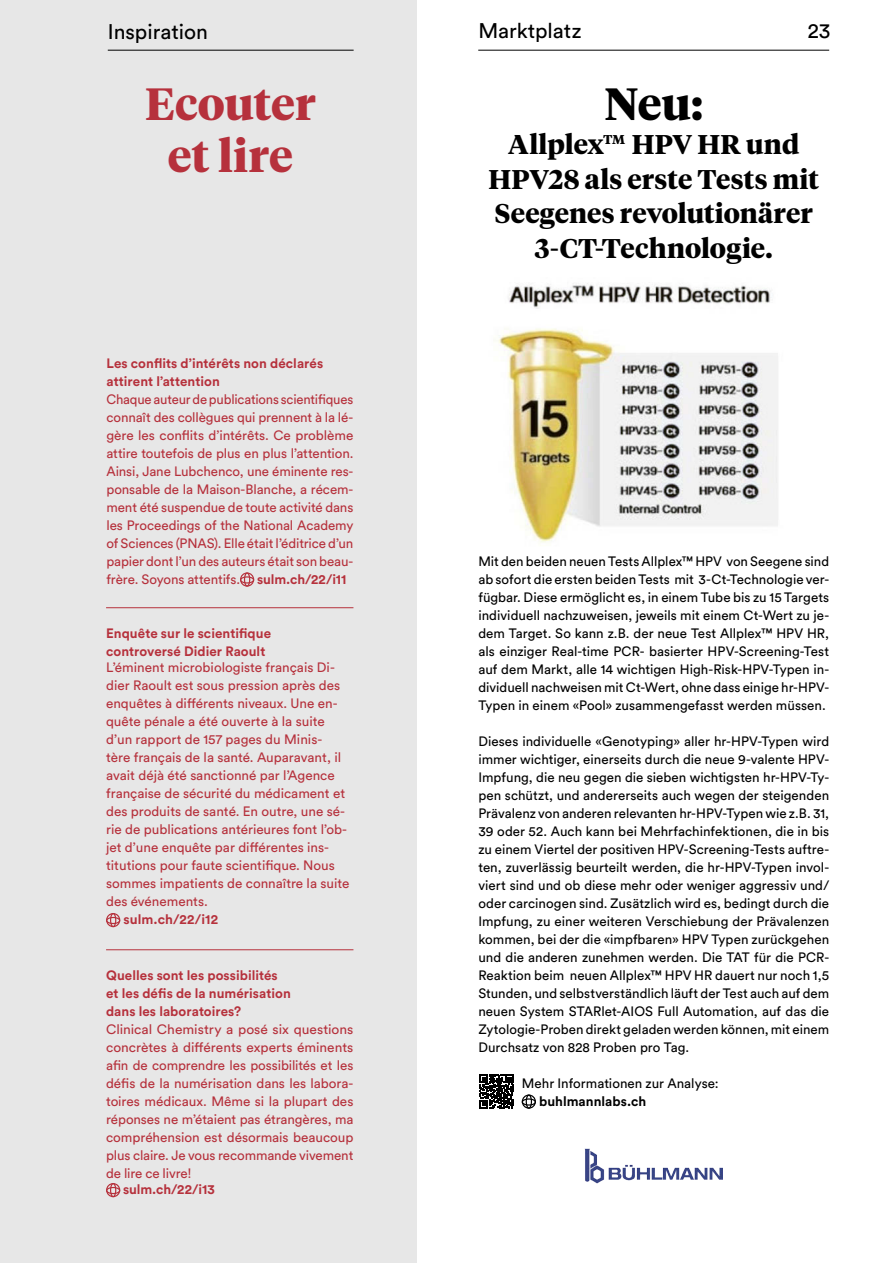
<style>
.page{position:relative;width:893px;height:1263px;background:#fff}
.page>*{position:absolute;margin:0;border:0;box-sizing:border-box;transform-origin:0 0}
.t1{font:700 45px/52.5px "Tiempos Headline";letter-spacing:.005em;color:#b6313c;text-align:center}
.t2{font:700 45px "Tiempos Headline";color:#000}
.t3{font:700 27px/34.5px "Tiempos Headline";letter-spacing:.005em;color:#000;text-align:center}
.t4{font:21px "Circular Pro";color:#000}
.t5{font:13.5px/18px "Circular Pro";letter-spacing:.005em;color:#000;text-align:justify}
.t6{font:13.5px/18px "Circular Pro";color:#b6313c;text-align:justify}
.t7{font:700 13.5px/18px "Circular Pro";letter-spacing:.005em;color:#b6313c}
.t8{font:700 13.5px "Circular Pro";color:#000}
</style>
<div class="page">
<div style="left:0;top:0;width:416px;height:1263px;background:#e7e7e7"></div>
<hr style="left:106px;top:607px;width:247px;height:1px;background:#b6313c">
<div style="left:106px;top:913px;width:14px;height:14px;border:1px solid #b6313c;border-radius:50%"></div>
<div style="left:110px;top:913px;width:6px;height:14px;border:1px solid #b6313c;border-radius:50%"></div>
<div style="left:106px;top:917px;width:14px;height:7px;border:1px solid #b6313c;border-radius:50%"></div>
<div style="left:240px;top:572px;width:14px;height:15px;border:1px solid #b6313c;border-radius:50%"></div>
<div style="left:244px;top:572px;width:6px;height:15px;border:1px solid #b6313c;border-radius:50%"></div>
<div style="left:240px;top:576px;width:14px;height:7px;border:1px solid #b6313c;border-radius:50%"></div>
<hr style="left:106px;top:949px;width:247px;height:1px;background:#b6313c">
<div style="left:106px;top:1183px;width:14px;height:14px;border:1px solid #b6313c;border-radius:50%"></div>
<div style="left:110px;top:1183px;width:6px;height:14px;border:1px solid #b6313c;border-radius:50%"></div>
<div style="left:106px;top:1187px;width:14px;height:7px;border:1px solid #b6313c;border-radius:50%"></div>
<div style="left:522px;top:1094px;width:14px;height:15px;border:1px solid #000;border-radius:50%"></div>
<div style="left:526px;top:1094px;width:6px;height:15px;border:1px solid #000;border-radius:50%"></div>
<div style="left:522px;top:1098px;width:14px;height:7px;border:1px solid #000;border-radius:50%"></div>
<svg style="left:480px;top:1074px;width:33px;height:34px"></svg>
<img style="left:494px;top:283px;width:284px;height:260px">
<img style="left:585px;top:1149px;width:138px;height:34px">
<hr style="left:478px;top:50px;width:351px;height:1px;background:#000">
<hr style="left:108px;top:50px;width:246px;height:1px;background:#000">
<h3 class="t4" style="left:108px;top:17px;width:102px">Inspiration</h3>
<h3 class="t4" style="left:478px;top:17px;width:105px">Marktplatz</h3>
<h3 class="t4" style="left:808px;top:17px;width:24px">23</h3>
<h1 class="t1" style="left:145px;top:75px;width:172px">Ecouter et lire</h1>
<p class="t7" style="left:106px;top:354px;width:218px">Les conflits d’intérêts non déclarés attirent l’attention</p>
<p class="t6" style="left:106px;top:389px;width:249px">Chaque auteur de publications scientifiques connaît des collègues qui prennent à la lé&shy;gère les conflits d’intérêts. Ce problème attire toutefois de plus en plus l’attention.<br>Ainsi, Jane Lubchenco, une éminente res&shy;ponsable de la Maison-Blanche, a récem&shy;ment été suspendue de toute activité dans les Proceedings of the National Academy of Sciences (PNAS). Elle était l’éditrice d’un papier dont l’un des auteurs était son beau&shy;frère. Soyons attentifs.</p>
<p class="t7" style="left:257px;top:570px;width:91px">sulm.ch/22/i11</p>
<p class="t7" style="left:106px;top:624px;width:166px">Enquête sur le scientifique controversé Didier Raoult</p>
<p class="t6" style="left:106px;top:658px;width:245px;text-align:left">L’éminent microbiologiste français Di&shy;dier Raoult est sous pression après des enquêtes à différents niveaux. Une en&shy;quête pénale a été ouverte à la suite d’un rapport de 157 pages du Minis&shy;tère français de la santé. Auparavant, il avait déjà été sanctionné par l’Agence française de sécurité du médicament et des produits de santé. En outre, une sé&shy;rie de publications antérieures font l’ob&shy;jet d’une enquête par différentes ins&shy;titutions pour faute scientifique. Nous sommes impatients de connaître la suite des événements.</p>
<p class="t7" style="left:124px;top:910px;width:96px">sulm.ch/22/i12</p>
<p class="t7" style="left:106px;top:966px;width:186px">Quelles sont les possibilités et les défis de la numérisation dans les laboratoires?</p>
<p class="t6" style="left:106px;top:1019px;width:249px">Clinical Chemistry a posé six questions concrètes à différents experts éminents afin de comprendre les possibilités et les défis de la numérisation dans les labora&shy;toires médicaux. Même si la plupart des réponses ne m’étaient pas étrangères, ma compréhension est désormais beaucoup plus claire. Je vous recommande vivement de lire ce livre!</p>
<p class="t7" style="left:123px;top:1180px;width:93px">sulm.ch/22/i13</p>
<h1 class="t2" style="left:604px;top:73px;width:100px">Neu:</h1>
<h2 class="t3" style="left:489px;top:126px;width:332px">Allplex™ HPV HR und<br>HPV28 als erste Tests mit<br>Seegenes revolutionärer<br>3-CT-Technologie.</h2>
<p class="t5" style="left:478px;top:551px;width:352px">Mit den beiden neuen Tests Allplex™ HPV von Seegene sind ab sofort die ersten beiden Tests mit 3-Ct-Technologie ver&shy;fügbar. Diese ermöglicht es, in einem Tube bis zu 15 Targets individuell nachzuweisen, jeweils mit einem Ct-Wert zu je&shy;dem Target. So kann z.B. der neue Test Allplex™ HPV HR, als einziger Real-time PCR- basierter HPV-Screening-Test auf dem Markt, alle 14 wichtigen High-Risk-HPV-Typen in&shy;dividuell nachweisen mit Ct-Wert, ohne dass einige hr-HPV-Typen in einem «Pool» zusammengefasst werden müssen.</p>
<p class="t5" style="left:478px;top:731px;width:352px">Dieses individuelle «Genotyping» aller hr-HPV-Typen wird immer wichtiger, einerseits durch die neue 9-valente HPV-Impfung, die neu gegen die sieben wichtigsten hr-HPV-Ty&shy;pen schützt, und andererseits auch wegen der steigenden Prävalenz von anderen relevanten hr-HPV-Typen wie z.B. 31, 39 oder 52. Auch kann bei Mehrfachinfektionen, die in bis zu einem Viertel der positiven HPV-Screening-Tests auftre&shy;ten, zuverlässig beurteilt werden, die hr-HPV-Typen invol&shy;viert sind und ob diese mehr oder weniger aggressiv und/ oder carcinogen sind. Zusätzlich wird es, bedingt durch die Impfung, zu einer weiteren Verschiebung der Prävalenzen kommen, bei der die «impfbaren» HPV Typen zurückgehen und die anderen zunehmen werden. Die TAT für die PCR-Reaktion beim neuen Allplex™ HPV HR dauert nur noch 1,5<br>Stunden, und selbstverständlich läuft der Test auch auf dem neuen System STARlet-AIOS Full Automation, auf das die Zytologie-Proben direkt geladen werden können, mit einem Durchsatz von 828 Proben pro Tag.</p>
<p class="t5" style="left:522px;top:1073px;width:198px">Mehr Informationen zur Analyse:</p>
<p class="t8" style="left:539px;top:1092px;width:109px">buhlmannlabs.ch</p>
</div>
